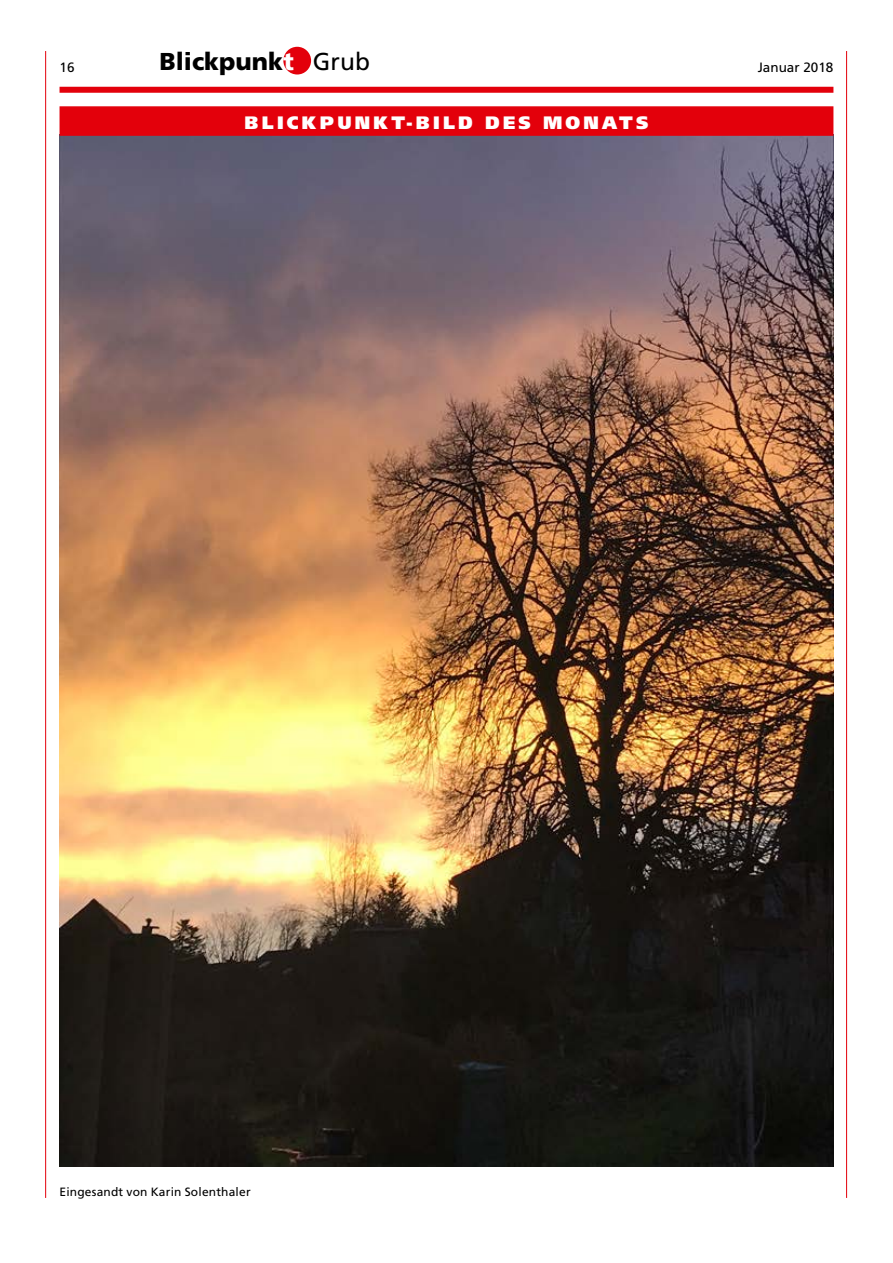
<style>
.page{position:relative;width:893px;height:1263px;background:#fff}
.page>*{position:absolute;margin:0;border:0;box-sizing:border-box;transform-origin:0 0}
.t1{font:900 24.45px "Frutiger";color:#000}
.t2{font:900 18px "Frutiger LT";letter-spacing:.18em;color:#fff}
.t3{font:13.5px "Frutiger LT";color:#000}
.t4{font:12px "Frutiger LT";letter-spacing:.015em;color:#000}
.s1{color:#fff}
.s2{font-family:"Frutiger LT";font-weight:400}
</style>
<div class="page">
<div style="left:283px;top:47px;width:28px;height:28px;background:#e3000b;border-radius:50%"></div>
<hr style="left:45px;top:51px;width:1px;height:1147px;background:#e3000b">
<hr style="left:846px;top:51px;width:1px;height:1147px;background:#e3000b">
<div style="left:60px;top:87px;width:773px;height:6px;background:#e3000b"></div>
<img style="left:60px;top:136px;width:773px;height:1031px">
<div style="left:60px;top:106px;width:773px;height:30px;background:#e3000b;border:2px solid #e3000b"></div>
<p class="t3" style="left:60px;top:59px;width:17px">16</p>
<h1 class="t1" style="left:159px;top:47px;width:223px">Blickpunk<span class="s1">t</span> <span class="s2">Grub</span><span class="s1">t</span></h1>
<p class="t3" style="left:758px;top:59px;width:77px">Januar 2018</p>
<h2 class="t2" style="left:245px;top:112px;width:405px">BLICKPUNKT-BILD DES MONATS</h2>
<p class="t4" style="left:60px;top:1185px;width:193px">Eingesandt von Karin Solenthaler</p>
</div>
